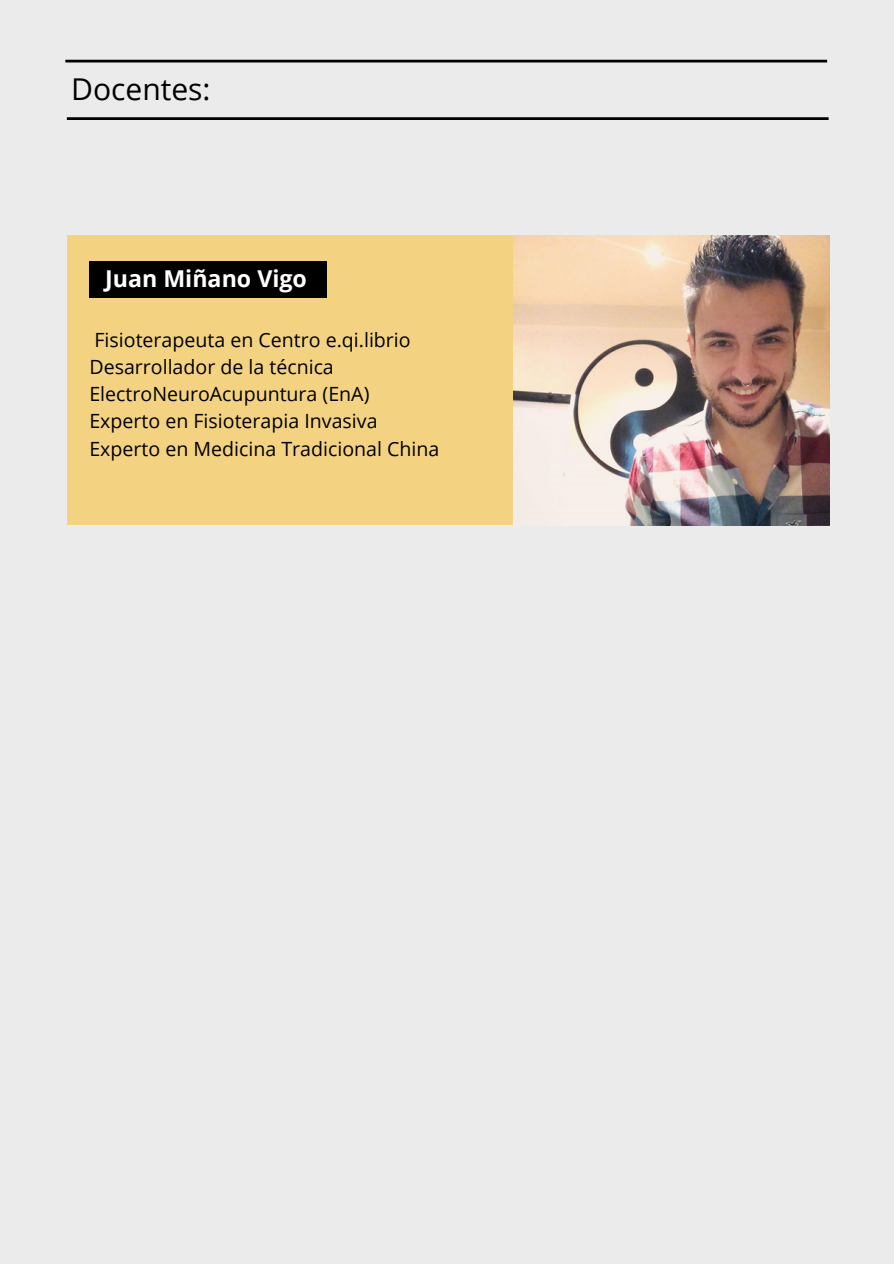
<style>
.page{position:relative;width:894px;height:1264px;background:#fff}
.page>*{position:absolute;margin:0;border:0;box-sizing:border-box;transform-origin:0 0}
.t1{font:30px "Open Sans";color:#000}
.t2{font:700 23.25px "Open Sans";color:#fff}
.t3{font:19.5px/27px "Open Sans";color:#000}
</style>
<div class="page">
<div style="left:0;top:0;width:893px;height:1263px;background:#ebebeb"></div>
<hr style="left:65px;top:60px;width:761px;height:2px;background:#000">
<svg style="left:67px;top:117px;width:761px;height:3px"></svg>
<div style="left:67px;top:236px;width:761px;height:289px;background:#f3d382"></div>
<img style="left:513px;top:236px;width:315px;height:289px">
<div style="left:89px;top:261px;width:238px;height:36px;background:#000"></div>
<h1 class="t1" style="left:71px;top:68px;width:141px">Docentes:</h1>
<p class="t2" style="left:105px;top:262px;width:203px">Juan Miñano Vigo</p>
<p class="t3" style="left:89px;top:326px;width:351px">Fisioterapeuta en Centro e.qi.librio Desarrollador de la técnica ElectroNeuroAcupuntura (EnA)<br>Experto en Fisioterapia Invasiva Experto en Medicina Tradicional China</p>
</div>
